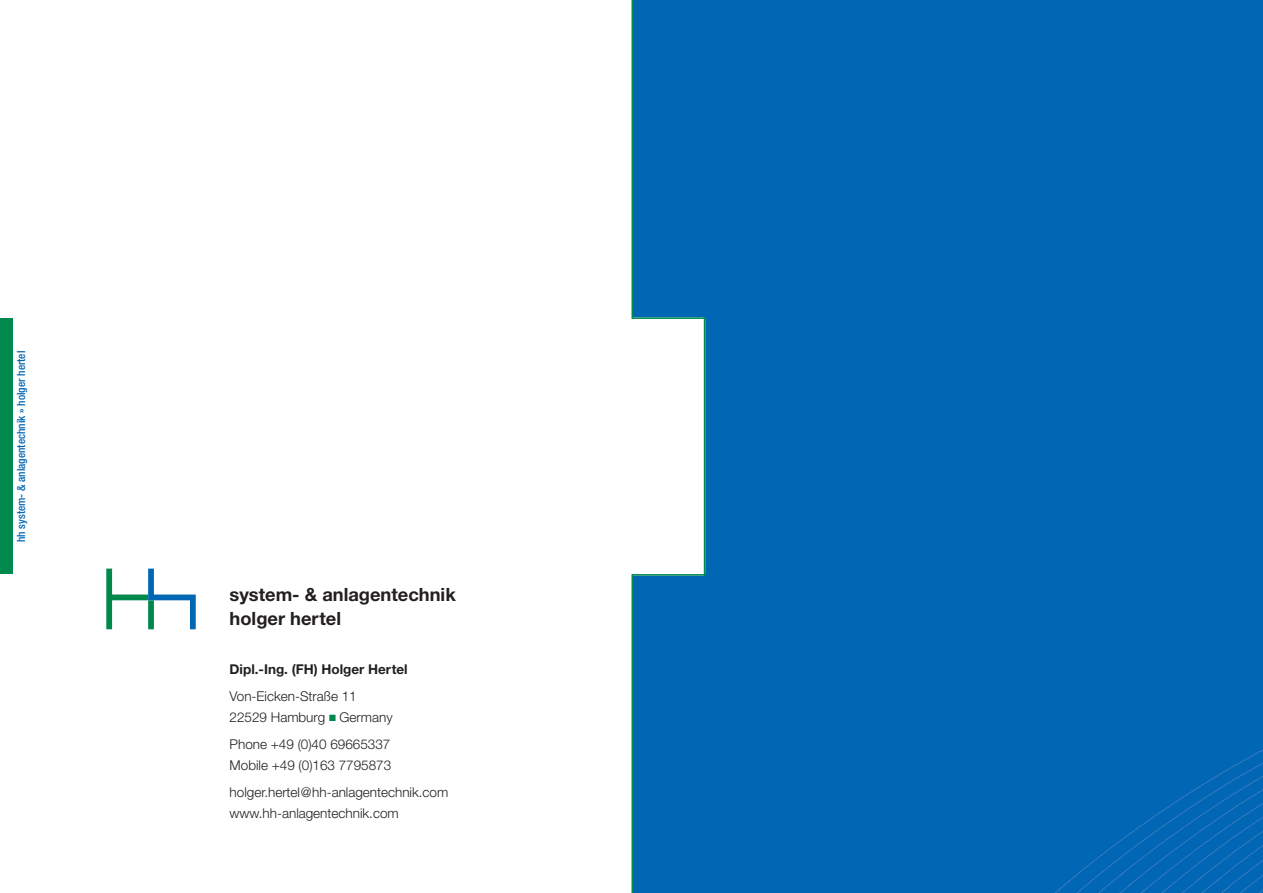
<style>
.page{position:relative;width:1263px;height:893px;background:#fff}
.page>*{position:absolute;margin:0;border:0;box-sizing:border-box;transform-origin:0 0}
.t1{font:700 18.3px/24px "Helvetica Neue";color:#231f20}
.t2{font:300 13.5px/27px "Helvetica Neue";color:#231f20}
.t3{font:700 13.5px/27px "Helvetica Neue";color:#231f20}
.t4{font:500 condensed 11.25px "Helvetica Neue";color:#0166b3}
.s1{font-weight:300}
.s2{color:#00894d}
</style>
<div class="page">
<svg style="left:106px;top:569px;width:90px;height:60px"></svg>
<div style="left:631px;top:0;width:601px;height:893px;background:#0166b3"></div>
<div style="left:1232px;top:0;width:31px;height:893px;background:#0166b3"></div>
<div style="left:1007px;top:672px;width:225px;height:221px;background:#0166b3"></div>
<img style="left:1232px;top:750px;width:31px;height:143px">
<div style="left:0;top:319px;width:13px;height:255px;background:#00894d"></div>
<p class="t4" style="left:17px;top:542px;width:193px;rotate:-90deg">hh system- &amp; anlagentechnik » holger hertel</p>
<p class="t1" style="left:230px;top:584px;width:228px">system- &amp; anlagentechnik holger hertel</p>
<p class="t3" style="left:230px;top:657px;width:179px">Dipl.-Ing. (FH) Holger Hertel<br><span class="s1">Von-Eicken-Straße 11</span></p>
<p class="t2" style="left:230px;top:705px;width:164px">22529 Hamburg <span class="s2">■</span> Germany<br>Phone +49 (0)40 69665337</p>
<p class="t2" style="left:230px;top:753px;width:220px">Mobile +49 (0)163 7795873 holger.hertel@hh-anlagentechnik.com</p>
<p class="t2" style="left:230px;top:801px;width:171px">www.hh-anlagentechnik.com</p>
</div>
